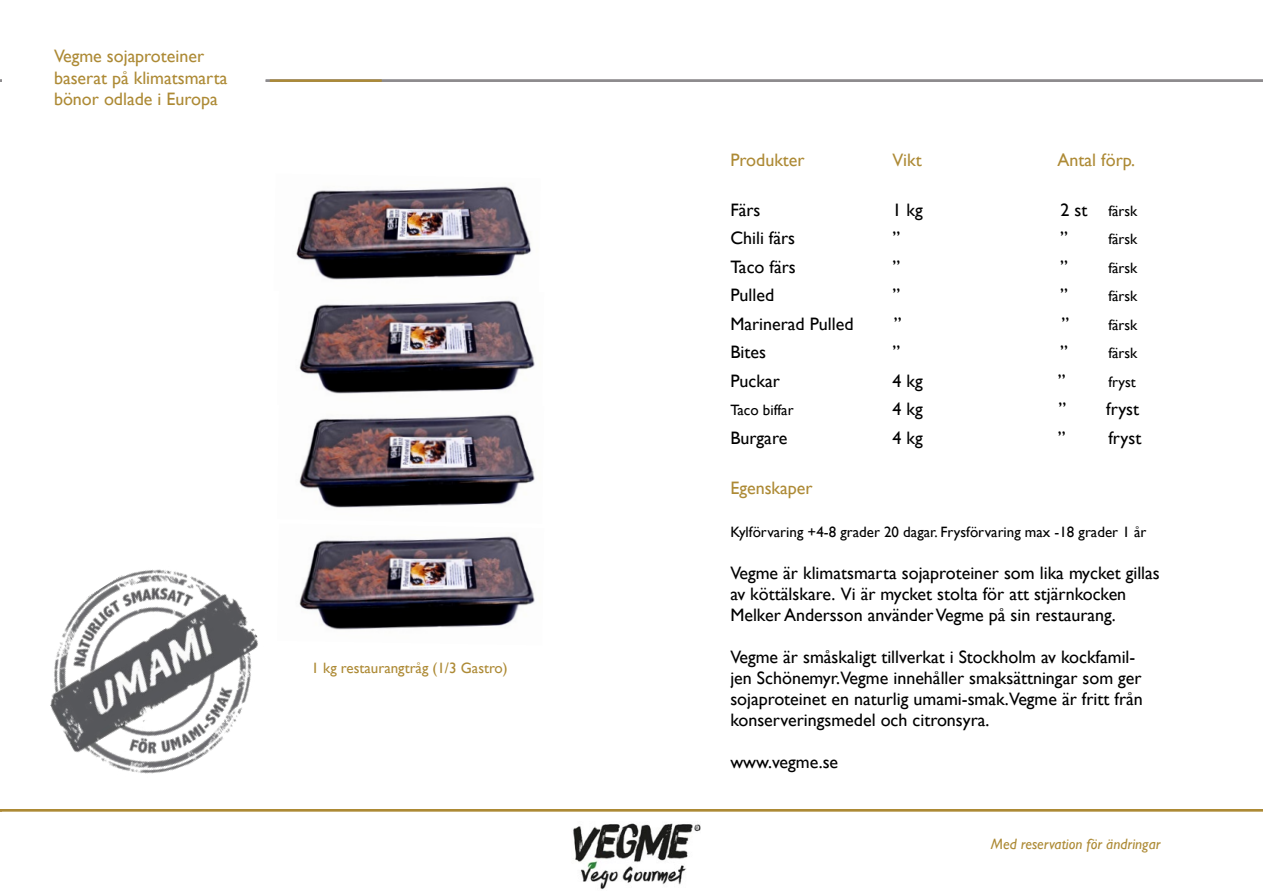
<style>
.page{position:relative;width:1263px;height:893px;background:#fff}
.page>*{position:absolute;margin:0;border:0;box-sizing:border-box;transform-origin:0 0}
.t1{font:18px/21px "Gill Sans";color:#000}
.t2{font:18px/21.6px "Gill Sans";color:#ad8a35}
.t3{font:15px "Gill Sans";color:#000}
.t4{font:15px "Gill Sans";color:#ad8a35}
.t5{font:italic 15px "Gill Sans";color:#ad8a35}
.s1{font-size:18px}
</style>
<div class="page">
<hr style="left:266px;top:79px;width:997px;height:3px;background:#8d8b8d">
<hr style="left:270px;top:79px;width:112px;height:3px;background:#ad8a35">
<hr style="left:0;top:809px;width:1263px;height:2px;background:#ad8a35">
<img style="left:573px;top:823px;width:128px;height:66px">
<img style="left:296px;top:186px;width:235px;height:94px">
<img style="left:299px;top:300px;width:236px;height:94px">
<img style="left:299px;top:414px;width:236px;height:216px">
<img style="left:50px;top:542px;width:256px;height:232px">
<p class="t2" style="left:54px;top:45px;width:175px">Vegme sojaproteiner baserat på klimatsmarta bönor odlade i Europa</p>
<p class="t4" style="left:311px;top:659px;width:198px">1 kg restaurangtråg (1/3 Gastro)</p>
<p class="t2" style="left:730px;top:148px;width:76px">Produkter</p>
<p class="t2" style="left:892px;top:148px;width:31px">Vikt</p>
<p class="t2" style="left:1057px;top:148px;width:79px">Antal förp.</p>
<p class="t1" style="left:730px;top:199px;width:32px">Färs</p>
<p class="t1" style="left:892px;top:199px;width:32px">1 kg</p>
<p class="t3" style="left:1060px;top:202px;width:79px"><span class="s1">2 st</span> färsk</p>
<p class="t1" style="left:730px;top:227px;width:66px">Chili färs</p>
<p class="t1" style="left:892px;top:227px;width:9px">”</p>
<p class="t1" style="left:1060px;top:227px;width:9px">”</p>
<p class="t3" style="left:1108px;top:230px;width:31px">färsk</p>
<p class="t1" style="left:730px;top:256px;width:67px">Taco färs</p>
<p class="t1" style="left:892px;top:256px;width:9px">”</p>
<p class="t1" style="left:1060px;top:256px;width:9px">”</p>
<p class="t3" style="left:1108px;top:259px;width:31px">färsk</p>
<p class="t1" style="left:730px;top:284px;width:45px">Pulled</p>
<p class="t1" style="left:892px;top:284px;width:9px">”</p>
<p class="t1" style="left:1060px;top:284px;width:9px">”</p>
<p class="t3" style="left:1108px;top:287px;width:31px">färsk</p>
<p class="t1" style="left:730px;top:313px;width:125px">Marinerad Pulled</p>
<p class="t1" style="left:894px;top:313px;width:9px">”</p>
<p class="t1" style="left:1061px;top:313px;width:9px">”</p>
<p class="t3" style="left:1108px;top:316px;width:31px">färsk</p>
<p class="t1" style="left:730px;top:341px;width:37px">Bites</p>
<p class="t1" style="left:892px;top:341px;width:9px">”</p>
<p class="t1" style="left:1060px;top:341px;width:9px">”</p>
<p class="t3" style="left:1108px;top:344px;width:31px">färsk</p>
<p class="t1" style="left:730px;top:370px;width:51px">Puckar</p>
<p class="t1" style="left:892px;top:370px;width:32px">4 kg</p>
<p class="t1" style="left:1058px;top:370px;width:9px">”</p>
<p class="t3" style="left:1108px;top:373px;width:29px">fryst</p>
<p class="t3" style="left:730px;top:401px;width:65px">Taco biffar</p>
<p class="t1" style="left:892px;top:398px;width:32px">4 kg</p>
<p class="t1" style="left:1058px;top:398px;width:9px">”</p>
<p class="t1" style="left:1106px;top:398px;width:34px">fryst</p>
<p class="t1" style="left:730px;top:427px;width:59px">Burgare</p>
<p class="t1" style="left:892px;top:427px;width:32px">4 kg</p>
<p class="t1" style="left:1058px;top:427px;width:9px">”</p>
<p class="t1" style="left:1108px;top:427px;width:34px">fryst</p>
<p class="t2" style="left:730px;top:477px;width:84px">Egenskaper</p>
<p class="t3" style="left:730px;top:523px;width:417px">Kylförvaring +4-8 grader 20 dagar. Frysförvaring max -18 grader 1 år</p>
<p class="t1" style="left:730px;top:562px;width:431px">Vegme är klimatsmarta sojaproteiner som lika mycket gillas av köttälskare. Vi är mycket stolta för att stjärnkocken<br>Melker Andersson använder Vegme på sin restaurang.</p>
<p class="t1" style="left:730px;top:646px;width:414px">Vegme är småskaligt tillverkat i Stockholm av kockfamil&shy;jen Schönemyr.Vegme innehåller smaksättningar som ger sojaproteinet en naturlig umami-smak.Vegme är fritt från konserveringsmedel och citronsyra.</p>
<p class="t1" style="left:730px;top:751px;width:109px">www.vegme.se</p>
<p class="t5" style="left:991px;top:836px;width:171px">Med reservation för ändringar</p>
</div>
